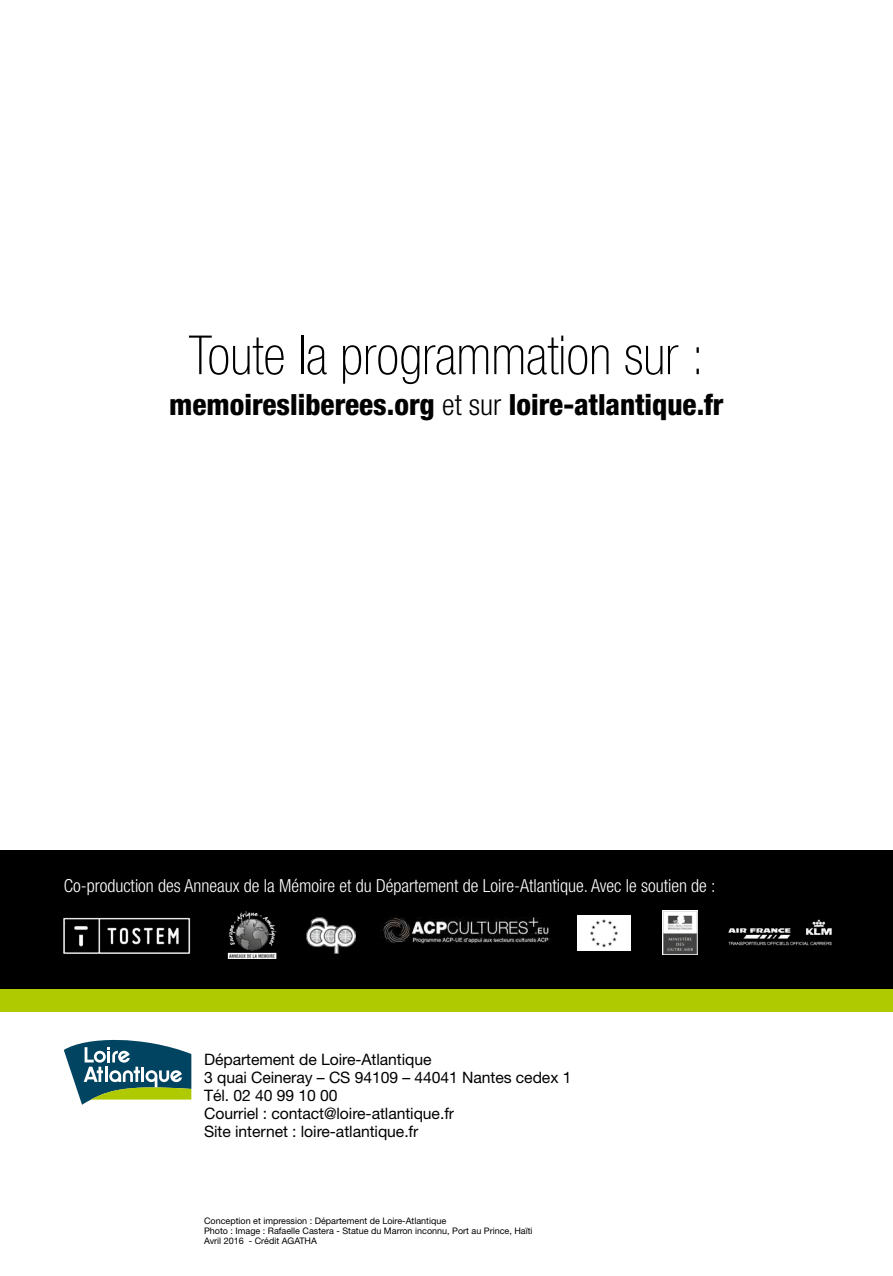
<style>
.page{position:relative;width:893px;height:1276px;background:#fff}
.page>*{position:absolute;margin:0;border:0;box-sizing:border-box;transform-origin:0 0}
.t1{font:100 condensed 54px "Helvetica Neue LT";color:#000}
.t2{font:800 condensed 29.25px "Helvetica Neue LT";color:#000}
.t3{font:300 condensed 18px "Helvetica Neue LT";color:#fff}
.t4{font:15.75px/18px "Helvetica Neue LT";letter-spacing:-.005em;color:#000}
.t5{font:9px/10.1px "Helvetica Neue LT";color:#000}
.s1{font-weight:300}
</style>
<div class="page">
<div style="left:0;top:850px;width:893px;height:146px;background:#000"></div>
<img style="left:63px;top:917px;width:128px;height:37px">
<img style="left:227px;top:911px;width:50px;height:47px">
<img style="left:307px;top:917px;width:49px;height:36px">
<img style="left:381px;top:917px;width:170px;height:26px">
<img style="left:578px;top:915px;width:53px;height:35px">
<img style="left:728px;top:919px;width:104px;height:27px">
<img style="left:662px;top:910px;width:35px;height:45px">
<div style="left:0;top:989px;width:893px;height:22px;background:#afca00"></div>
<svg style="left:64px;top:1039px;width:127px;height:65px"></svg>
<h1 class="t1" style="left:189px;top:325px;width:517px">Toute la programmation sur :</h1>
<h2 class="t2" style="left:169px;top:386px;width:556px">memoiresliberees.org <span class="s1">et sur</span> loire-atlantique.fr</h2>
<p class="t3" style="left:64px;top:875px;width:653px">Co-production des Anneaux de la Mémoire et du Département de Loire-Atlantique. Avec le soutien de :</p>
<p class="t4" style="left:204px;top:1050px;width:369px">Département de Loire-Atlantique<br>3 quai Ceineray – CS 94109 – 44041 Nantes cedex 1<br>Tél. 02 40 99 10 00<br>Courriel : contact@loire-atlantique.fr<br>Site internet : loire-atlantique.fr</p>
<p class="t5" style="left:204px;top:1215px;width:330px">Conception et impression : Département de Loire-Atlantique<br>Photo : Image : Rafaelle Castera - Statue du Marron inconnu, Port au Prince, Haïti<br>Avril 2016 - Crédit AGATHA</p>
</div>
